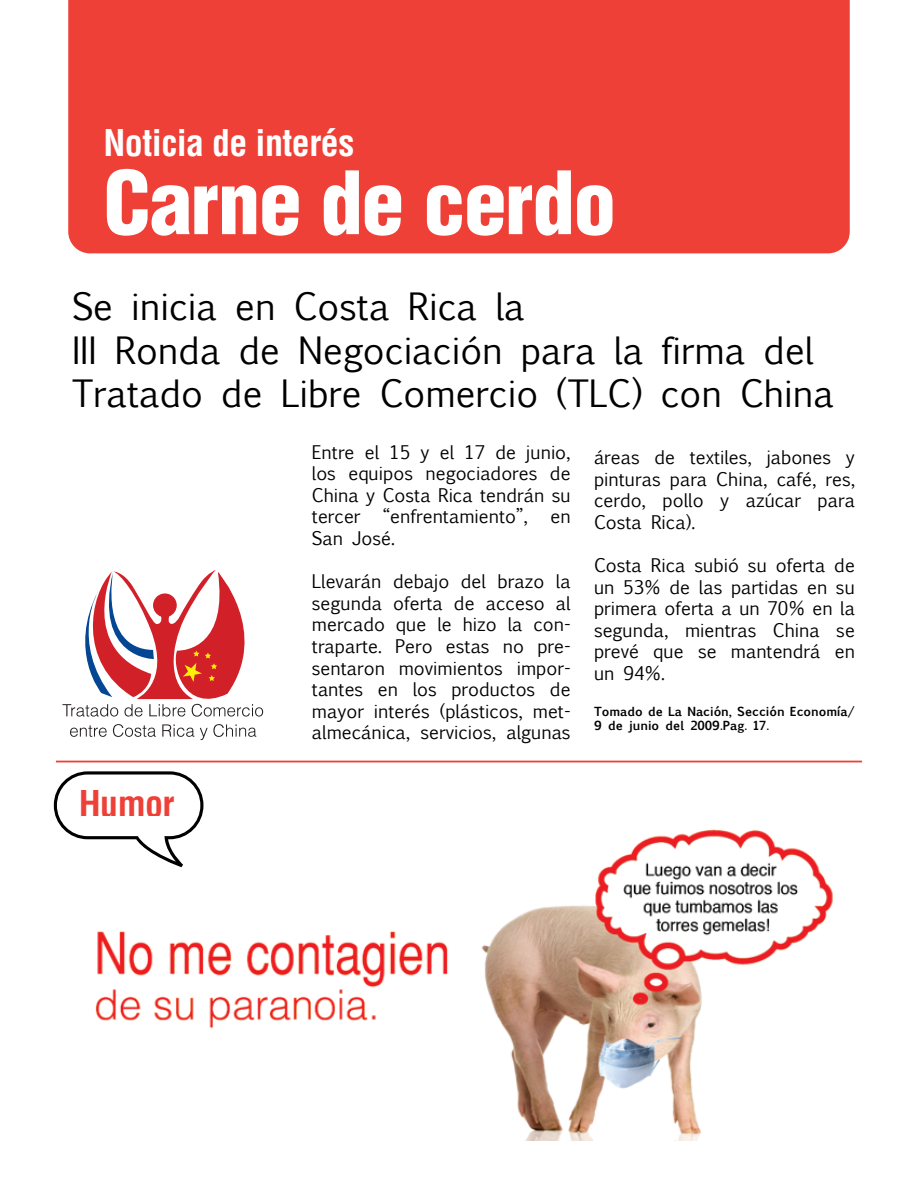
<style>
.page{position:relative;width:918px;height:1188px;background:#fff}
.page>*{position:absolute;margin:0;border:0;box-sizing:border-box;transform-origin:0 0}
.t1{font:900 condensed 85.05px "Helvetica";letter-spacing:-.015em;color:#fff}
.t2{font:36px/43.2px "Euphemia UCAS";color:#000}
.t3{font:700 condensed 36px "Helvetica";letter-spacing:-.015em;color:#fff}
.t4{font:700 condensed 36px "Helvetica";letter-spacing:-.015em;color:#ee4036}
.t5{font:18px/21.6px "Euphemia UCAS";color:#000;text-align:justify}
.t6{font:700 12px/14.4px "Euphemia UCAS";color:#000}
</style>
<div class="page">
<div style="left:68px;top:0;width:782px;height:253px;background:#ee4036"></div>
<svg style="left:62px;top:570px;width:202px;height:147px"></svg>
<svg style="left:70px;top:725px;width:37px;height:12px"></svg>
<svg style="left:113px;top:724px;width:43px;height:13px"></svg>
<svg style="left:162px;top:724px;width:32px;height:13px"></svg>
<svg style="left:200px;top:724px;width:56px;height:16px"></svg>
<img style="left:95px;top:829px;width:738px;height:311px">
<hr style="left:56px;top:761px;width:806px;height:1px;background:#ee4036">
<svg style="left:54px;top:771px;width:149px;height:96px"></svg>
<h2 class="t3" style="left:104px;top:121px;width:252px">Noticia de interés</h2>
<h1 class="t1" style="left:104px;top:150px;width:514px">Carne de cerdo</h1>
<h2 class="t2" style="left:72px;top:285px;width:764px">Se inicia en Costa Rica la<br>III Ronda de Negociación para la firma del<br>Tratado de Libre Comercio (TLC) con China</h2>
<h2 class="t4" style="left:79px;top:782px;width:97px">Humor</h2>
<p class="t5" style="left:312px;top:441px;width:260px">Entre el 15 y el 17 de junio, los equipos negociadores de China y Costa Rica tendrán su tercer</p>
<p class="t5" style="left:383px;top:506px;width:146px">“enfrentamiento”,</p>
<p class="t5" style="left:550px;top:506px;width:22px">en</p>
<p class="t5" style="left:312px;top:527px;width:84px">San José.</p>
<p class="t5" style="left:312px;top:571px;width:260px">Llevarán debajo del brazo la segunda oferta de acceso al mercado que le hizo la con&shy;traparte. Pero estas no pre&shy;sentaron movimientos impor&shy;tantes en los productos de mayor interés (plásticos, met&shy;almecánica, servicios, algunas</p>
<p class="t5" style="left:594px;top:446px;width:263px">áreas de textiles, jabones y pinturas para China, café, res, cerdo, pollo y azúcar para Costa Rica).</p>
<p class="t5" style="left:594px;top:554px;width:262px">Costa Rica subió su oferta de un 53% de las partidas en su primera oferta a un 70% en la segunda, mientras China se prevé que se mantendrá en un 94%.</p>
<p class="t6" style="left:594px;top:704px;width:262px">Tomado de La Nación, Sección Economía/<br>9 de junio del 2009.Pag. 17.</p>
</div>
